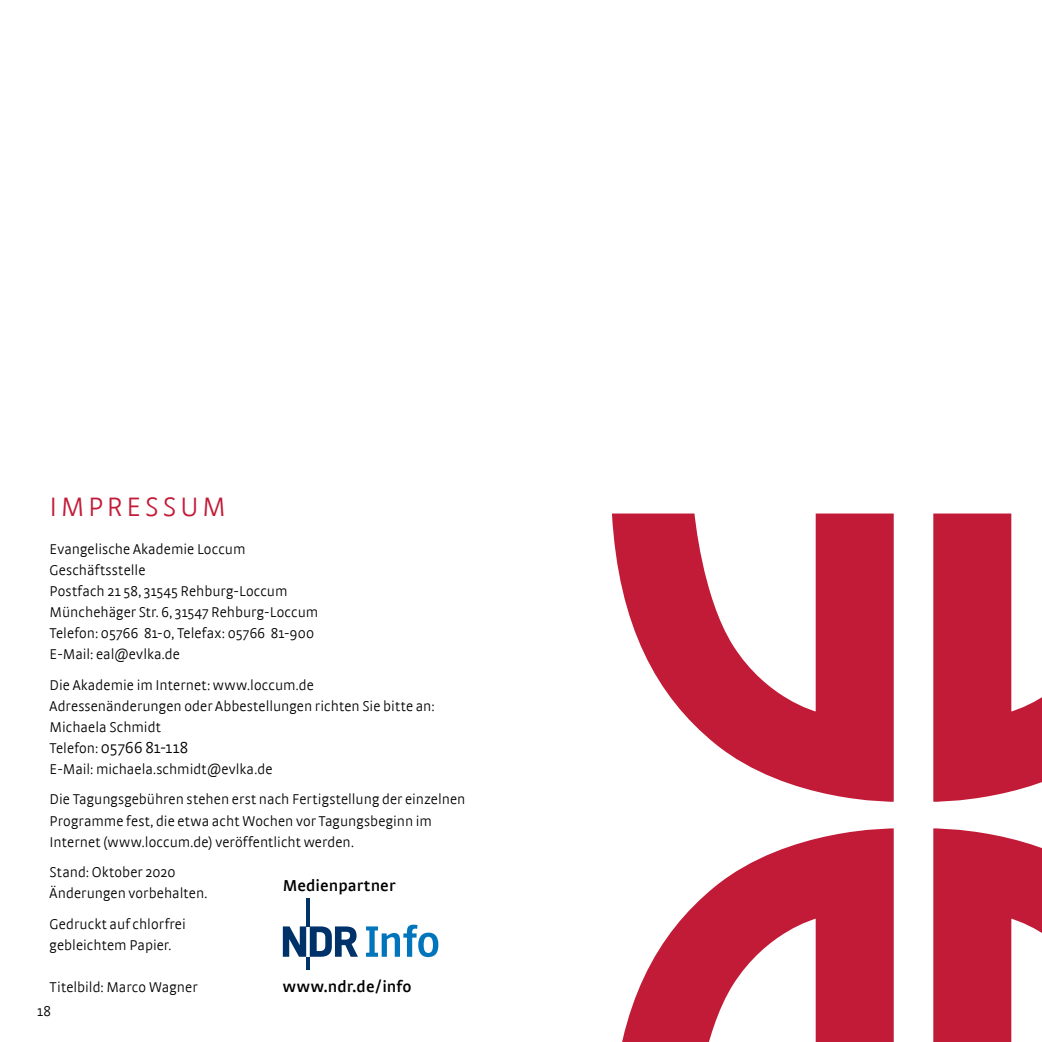
<style>
.page{position:relative;width:1042px;height:1042px;background:#fff}
.page>*{position:absolute;margin:0;border:0;box-sizing:border-box;transform-origin:0 0}
.t1{font:300 28px "Strada";letter-spacing:.13em;color:#c21b38}
.t2{font:600 16.62px "Strada";letter-spacing:.005em;color:#000}
.t3{font:300 16.62px "Strada";letter-spacing:.02em;color:#000}
.t4{font:300 14.88px/21px "Strada";letter-spacing:.005em;color:#000}
.s1{font-size:14.88px}
</style>
<div class="page">
<hr style="left:306px;top:898px;width:4px;height:28px;background:#00326a">
<svg style="left:283px;top:926px;width:75px;height:31px"></svg>
<hr style="left:306px;top:957px;width:4px;height:12px;background:#00326a">
<svg style="left:366px;top:924px;width:72px;height:33px"></svg>
<svg style="left:612px;top:513px;width:282px;height:289px;fill:#c21b38"></svg>
<svg style="left:933px;top:513px;width:109px;height:289px"></svg>
<svg style="left:622px;top:828px;width:272px;height:214px;fill:#c21b38"></svg>
<svg style="left:933px;top:828px;width:109px;height:214px"></svg>
<h1 class="t1" style="left:50px;top:491px;width:178px">IMPRESSUM</h1>
<p class="t4" style="left:50px;top:538px;width:270px">Evangelische Akademie Loccum<br>Geschäftsstelle<br>Postfach 21 58, 31545 Rehburg-Loccum<br>Münchehäger Str. 6, 31547 Rehburg-Loccum<br>Telefon: 05766 81-0, Telefax: 05766 81-900<br>E-Mail: eal@evlka.de</p>
<p class="t4" style="left:50px;top:674px;width:386px">Die Akademie im Internet: www.loccum.de<br>Adressenänderungen oder Abbestellungen richten Sie bitte an:<br>Michaela Schmidt</p>
<p class="t3" style="left:50px;top:738px;width:140px"><span class="s1">Telefon:</span> 05766 81-118</p>
<p class="t4" style="left:50px;top:753px;width:417px;line-height:31px">E-Mail: michaela.schmidt@evlka.de<br>Die Tagungsgebühren stehen erst nach Fertigstellung der einzelnen</p>
<p class="t4" style="left:50px;top:810px;width:384px">Programme fest, die etwa acht Wochen vor Tagungsbeginn im<br>Internet (www.loccum.de) veröffentlicht werden.</p>
<p class="t4" style="left:50px;top:862px;width:159px">Stand: Oktober 2020<br>Änderungen vorbehalten.</p>
<p class="t4" style="left:50px;top:914px;width:138px">Gedruckt auf chlorfrei gebleichtem Papier.</p>
<p class="t4" style="left:50px;top:977px;width:149px">Titelbild: Marco Wagner</p>
<p class="t2" style="left:283px;top:876px;width:114px">Medienpartner</p>
<p class="t2" style="left:283px;top:977px;width:130px">www.ndr.de/info</p>
<p class="t4" style="left:37px;top:1000px;width:15px">18</p>
</div>
